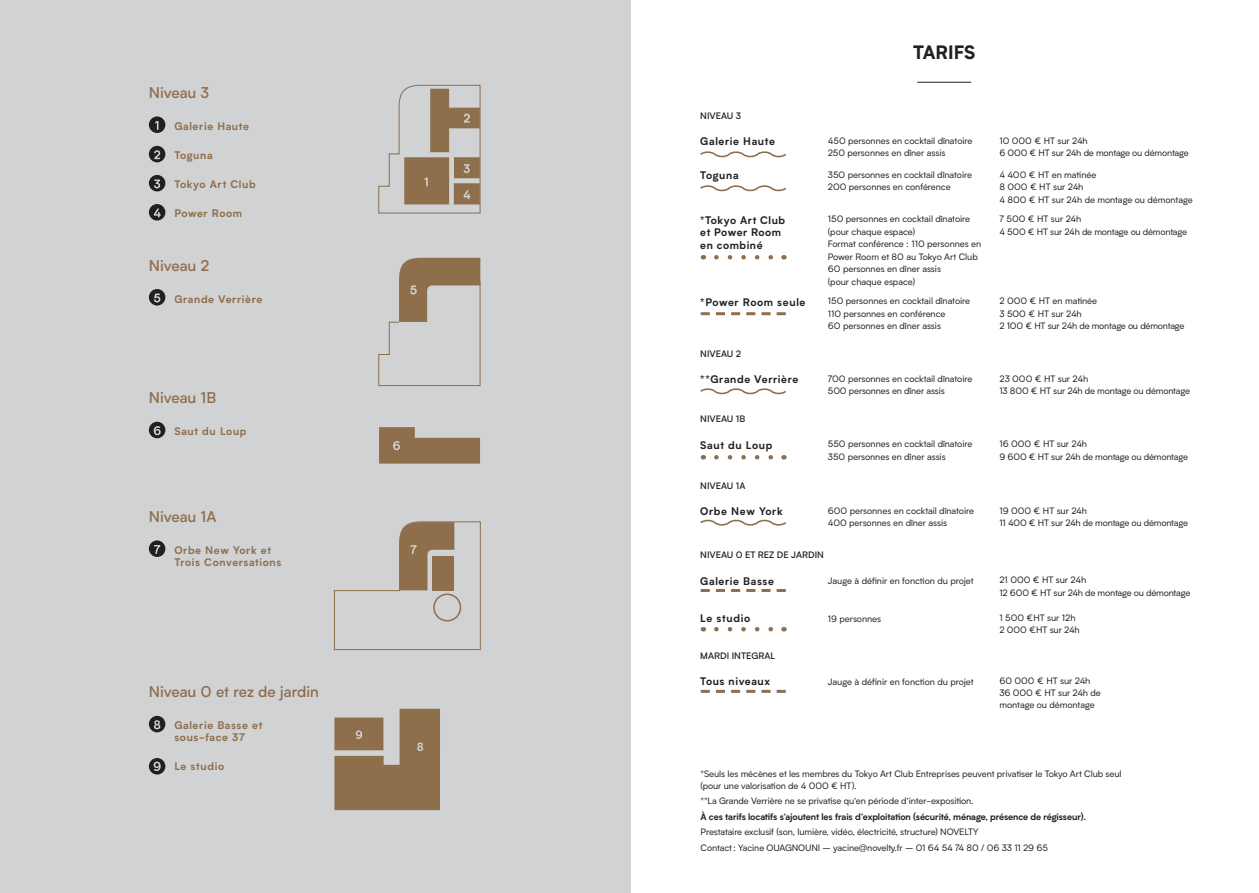
<style>
.page{position:relative;width:1259px;height:893px;background:#fff}
.page>*{position:absolute;margin:0;border:0;box-sizing:border-box;transform-origin:0 0}
.t1{font:800 18.45px "Biotif";color:#231f20}
.t2{font:500 15px "Biotif";color:#8f6e4c}
.t3{font:700 10.5px/12.6px "Biotif";letter-spacing:.06em;color:#231f20}
.t4{font:700 10.5px/12.5px "Biotif";letter-spacing:.06em;color:#8f6e4c}
.t5{font:9px/12.5px "Biotif";letter-spacing:-.01em;color:#231f20}
.t6{font:700 9px "Biotif";letter-spacing:-.01em;color:#231f20}
.t7{font:500 9px "Biotif";color:#231f20}
</style>
<div class="page">
<div style="left:0;top:0;width:630px;height:893px;background:#d1d2d4"></div>
<svg style="left:149px;top:540px;width:16px;height:17px"></svg>
<svg style="left:378px;top:258px;width:103px;height:128px"></svg>
<svg style="left:378px;top:85px;width:103px;height:129px"></svg>
<svg style="left:379px;top:427px;width:101px;height:37px"></svg>
<svg style="left:334px;top:521px;width:147px;height:129px"></svg>
<div style="left:432px;top:556px;width:21px;height:34px;background:#8f6e4c"></div>
<div style="left:433px;top:593px;width:28px;height:28px;border:2px solid #8f6e4c;border-radius:50%"></div>
<hr style="left:917px;top:82px;width:54px;height:1px;background:#231f20">
<svg style="left:149px;top:716px;width:16px;height:16px"></svg>
<svg style="left:149px;top:116px;width:16px;height:17px"></svg>
<svg style="left:149px;top:146px;width:16px;height:16px"></svg>
<svg style="left:149px;top:175px;width:16px;height:16px"></svg>
<svg style="left:149px;top:204px;width:16px;height:17px"></svg>
<svg style="left:149px;top:289px;width:16px;height:17px"></svg>
<svg style="left:149px;top:422px;width:16px;height:16px"></svg>
<svg style="left:700px;top:151px;width:86px;height:7px"></svg>
<svg style="left:716px;top:255px;width:57px;height:4px"></svg>
<svg style="left:700px;top:312px;width:86px;height:3px"></svg>
<svg style="left:700px;top:185px;width:86px;height:7px"></svg>
<svg style="left:700px;top:388px;width:86px;height:7px"></svg>
<svg style="left:700px;top:519px;width:86px;height:7px"></svg>
<svg style="left:700px;top:690px;width:86px;height:3px"></svg>
<svg style="left:716px;top:455px;width:57px;height:4px"></svg>
<svg style="left:700px;top:589px;width:86px;height:3px"></svg>
<svg style="left:716px;top:627px;width:57px;height:4px"></svg>
<svg style="left:149px;top:758px;width:16px;height:16px"></svg>
<svg style="left:334px;top:709px;width:106px;height:101px;background:#997e62"></svg>
<p class="t2" style="left:149px;top:82px;width:62px">Niveau 3</p>
<p class="t4" style="left:174px;top:119px;width:76px">Galerie Haute</p>
<p class="t4" style="left:174px;top:148px;width:40px">Toguna</p>
<p class="t4" style="left:174px;top:178px;width:83px">Tokyo Art Club</p>
<p class="t4" style="left:174px;top:207px;width:69px">Power Room</p>
<p class="t2" style="left:149px;top:254px;width:62px">Niveau 2</p>
<p class="t4" style="left:174px;top:292px;width:89px">Grande Verrière</p>
<p class="t2" style="left:149px;top:387px;width:69px">Niveau 1B</p>
<p class="t4" style="left:174px;top:424px;width:74px">Saut du Loup</p>
<p class="t2" style="left:149px;top:506px;width:69px">Niveau 1A</p>
<p class="t4" style="left:174px;top:543px;width:108px">Orbe New York et<br>Trois Conversations</p>
<p class="t2" style="left:149px;top:681px;width:172px">Niveau 0 et rez de jardin</p>
<p class="t4" style="left:174px;top:718px;width:89px">Galerie Basse et sous-face 37</p>
<p class="t4" style="left:174px;top:760px;width:51px">Le studio</p>
<p class="t1" style="left:913px;top:38px;width:64px">TARIFS</p>
<p class="t7" style="left:700px;top:109px;width:42px">NIVEAU 3</p>
<p class="t3" style="left:700px;top:134px;width:76px">Galerie Haute</p>
<p class="t5" style="left:828px;top:134px;width:146px">450 personnes en cocktail dînatoire</p>
<p class="t5" style="left:828px;top:146px;width:119px">250 personnes en dîner assis</p>
<p class="t3" style="left:700px;top:168px;width:40px">Toguna</p>
<p class="t5" style="left:828px;top:168px;width:146px">350 personnes en cocktail dînatoire</p>
<p class="t5" style="left:828px;top:180px;width:124px">200 personnes en conférence</p>
<p class="t3" style="left:700px;top:213px;width:86px">*Tokyo Art Club et Power Room en combiné</p>
<p class="t5" style="left:828px;top:213px;width:144px">150 personnes en cocktail dînatoire (pour chaque espace)</p>
<p class="t5" style="left:828px;top:237px;width:155px">Format conférence : 110 personnes en<br>Power Room et 80 au Tokyo Art Club<br>60 personnes en dîner assis<br>(pour chaque espace)</p>
<p class="t3" style="left:700px;top:295px;width:107px">*Power Room seule</p>
<p class="t5" style="left:828px;top:295px;width:144px">150 personnes en cocktail dînatoire</p>
<p class="t5" style="left:828px;top:307px;width:119px">110 personnes en conférence</p>
<p class="t5" style="left:828px;top:319px;width:115px">60 personnes en dîner assis</p>
<p class="t7" style="left:700px;top:347px;width:42px">NIVEAU 2</p>
<p class="t3" style="left:700px;top:372px;width:100px">**Grande Verrière</p>
<p class="t5" style="left:828px;top:372px;width:146px">700 personnes en cocktail dînatoire</p>
<p class="t5" style="left:828px;top:384px;width:118px">500 personnes en dîner assis</p>
<p class="t7" style="left:700px;top:413px;width:46px">NIVEAU 1B</p>
<p class="t3" style="left:700px;top:438px;width:74px">Saut du Loup</p>
<p class="t5" style="left:828px;top:437px;width:146px">550 personnes en cocktail dînatoire</p>
<p class="t5" style="left:828px;top:450px;width:119px">350 personnes en dîner assis</p>
<p class="t7" style="left:700px;top:479px;width:47px">NIVEAU 1A</p>
<p class="t3" style="left:700px;top:505px;width:84px">Orbe New York</p>
<p class="t5" style="left:828px;top:504px;width:148px">600 personnes en cocktail dînatoire</p>
<p class="t5" style="left:828px;top:517px;width:121px">400 personnes en dîner assis</p>
<p class="t7" style="left:700px;top:548px;width:125px">NIVEAU 0 ET REZ DE JARDIN</p>
<p class="t3" style="left:700px;top:574px;width:75px">Galerie Basse</p>
<p class="t3" style="left:700px;top:612px;width:51px">Le studio</p>
<p class="t5" style="left:828px;top:575px;width:147px">Jauge à définir en fonction du projet</p>
<p class="t5" style="left:828px;top:612px;width:55px">19 personnes</p>
<p class="t5" style="left:999px;top:134px;width:90px">10 000 € HT sur 24h</p>
<p class="t5" style="left:999px;top:146px;width:191px">6 000 € HT sur 24h de montage ou démontage</p>
<p class="t5" style="left:999px;top:168px;width:98px">4 400 € HT en matinée</p>
<p class="t5" style="left:999px;top:180px;width:85px">8 000 € HT sur 24h</p>
<p class="t5" style="left:999px;top:193px;width:195px">4 800 € HT sur 24h de montage ou démontage</p>
<p class="t5" style="left:999px;top:213px;width:83px">7 500 € HT sur 24h</p>
<p class="t5" style="left:999px;top:225px;width:189px">4 500 € HT sur 24h de montage ou démontage</p>
<p class="t5" style="left:999px;top:295px;width:99px">2 000 € HT en matinée</p>
<p class="t5" style="left:999px;top:307px;width:84px">3 500 € HT sur 24h</p>
<p class="t5" style="left:999px;top:319px;width:187px">2 100 € HT sur 24h de montage ou démontage</p>
<p class="t5" style="left:999px;top:372px;width:90px">23 000 € HT sur 24h</p>
<p class="t5" style="left:999px;top:384px;width:192px">13 800 € HT sur 24h de montage ou démontage</p>
<p class="t5" style="left:999px;top:437px;width:89px">16 000 € HT sur 24h</p>
<p class="t5" style="left:999px;top:450px;width:190px">9 600 € HT sur 24h de montage ou démontage</p>
<p class="t5" style="left:999px;top:504px;width:89px">19 000 € HT sur 24h</p>
<p class="t5" style="left:999px;top:517px;width:190px">11 400 € HT sur 24h de montage ou démontage</p>
<p class="t5" style="left:999px;top:573px;width:88px">21 000 € HT sur 24h</p>
<p class="t5" style="left:999px;top:586px;width:192px">12 600 € HT sur 24h de montage ou démontage</p>
<p class="t5" style="left:999px;top:611px;width:78px">1 500 €HT sur 12h</p>
<p class="t5" style="left:999px;top:623px;width:82px">2 000 €HT sur 24h</p>
<p class="t7" style="left:700px;top:649px;width:76px">MARDI INTEGRAL</p>
<p class="t3" style="left:700px;top:674px;width:71px">Tous niveaux</p>
<p class="t5" style="left:828px;top:675px;width:147px">Jauge à définir en fonction du projet</p>
<p class="t5" style="left:999px;top:674px;width:93px">60 000 € HT sur 24h</p>
<p class="t5" style="left:999px;top:686px;width:103px">36 000 € HT sur 24h de montage ou démontage</p>
<p class="t5" style="left:700px;top:768px;width:422px;line-height:11.2px">*Seuls les mécènes et les membres du Tokyo Art Club Entreprises peuvent privatiser le Tokyo Art Club seul (pour une valorisation de 4 000 € HT).</p>
<p class="t5" style="left:700px;top:794px;width:275px">**La Grande Verrière ne se privatise qu’en période d’inter-exposition.</p>
<p class="t6" style="left:700px;top:810px;width:387px">À ces tarifs locatifs s’ajoutent les frais d’exploitation (sécurité, ménage, présence de régisseur).</p>
<p class="t5" style="left:700px;top:825px;width:279px">Prestataire exclusif (son, lumière, vidéo, électricité, structure) NOVELTY</p>
<p class="t5" style="left:700px;top:841px;width:349px">Contact: Yacine OUAGNOUNI – yacine@novelty.fr – 01 64 54 74 80 / 06 33 11 29 65</p>
</div>
